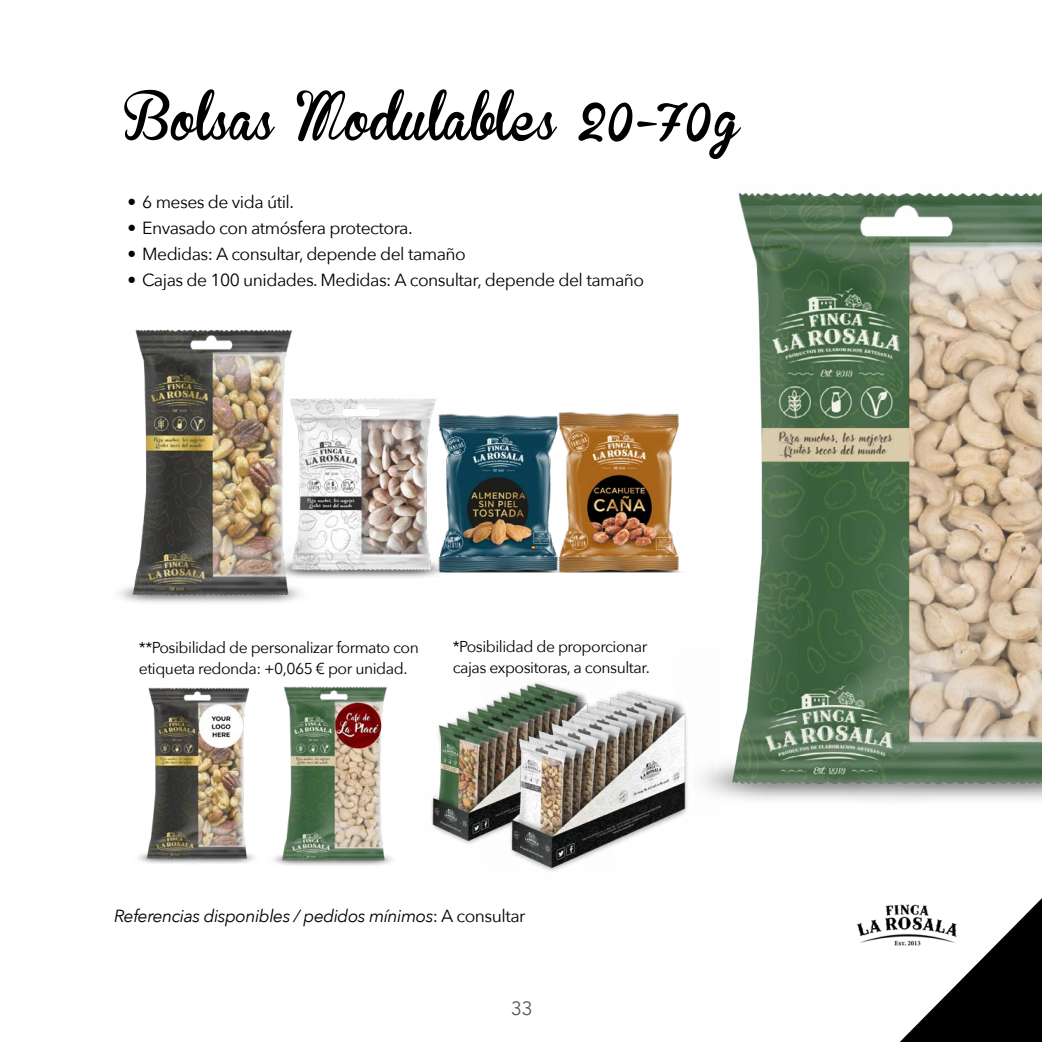
<style>
.page{position:relative;width:1042px;height:1042px;background:#fff}
.page>*{position:absolute;margin:0;border:0;box-sizing:border-box;transform-origin:0 0}
.t1{font:70px "Brannboll Fet Num W00";color:#000}
.t2{font:19.25px "Avenir";color:#575756}
.t3{font:17.5px "Avenir Next";letter-spacing:-.03em;color:#000}
.t4{font:italic 17.5px "Avenir Next";letter-spacing:-.03em;color:#000}
.t5{font:15.75px/21px "Avenir Next";letter-spacing:-.03em;color:#000}
.s1{font-style:normal}
</style>
<div class="page">
<img style="left:857px;top:904px;width:43px;height:42px">
<svg style="left:900px;top:898px;width:142px;height:144px"></svg>
<img style="left:714px;top:192px;width:328px;height:609px">
<img style="left:119px;top:329px;width:181px;height:274px">
<img style="left:264px;top:385px;width:172px;height:197px">
<img style="left:436px;top:413px;width:119px;height:161px">
<img style="left:555px;top:412px;width:128px;height:161px">
<img style="left:273px;top:686px;width:119px;height:180px">
<img style="left:138px;top:687px;width:116px;height:177px">
<img style="left:431px;top:707px;width:54px;height:137px">
<img style="left:485px;top:682px;width:229px;height:190px">
<h1 class="t1" style="left:124px;top:72px;width:618px">Bolsas Modulables 20-70g</h1>
<p class="t3" style="left:127px;top:187px;width:168px">• 6 meses de vida útil.</p>
<p class="t3" style="left:127px;top:213px;width:287px">• Envasado con atmósfera protectora.</p>
<p class="t3" style="left:127px;top:239px;width:340px">• Medidas: A consultar, depende del tamaño</p>
<p class="t3" style="left:127px;top:266px;width:518px">• Cajas de 100 unidades. Medidas: A consultar, depende del tamaño</p>
<p class="t5" style="left:139px;top:637px;width:281px">**Posibilidad de personalizar formato con etiqueta redonda: +0,065 € por unidad.</p>
<p class="t5" style="left:453px;top:635px;width:199px">*Posibilidad de proporcionar cajas expositoras, a consultar.</p>
<p class="t4" style="left:114px;top:901px;width:413px">Referencias disponibles / pedidos mínimos<span class="s1">: A consultar</span></p>
<p class="t2" style="left:511px;top:997px;width:23px">33</p>
</div>
